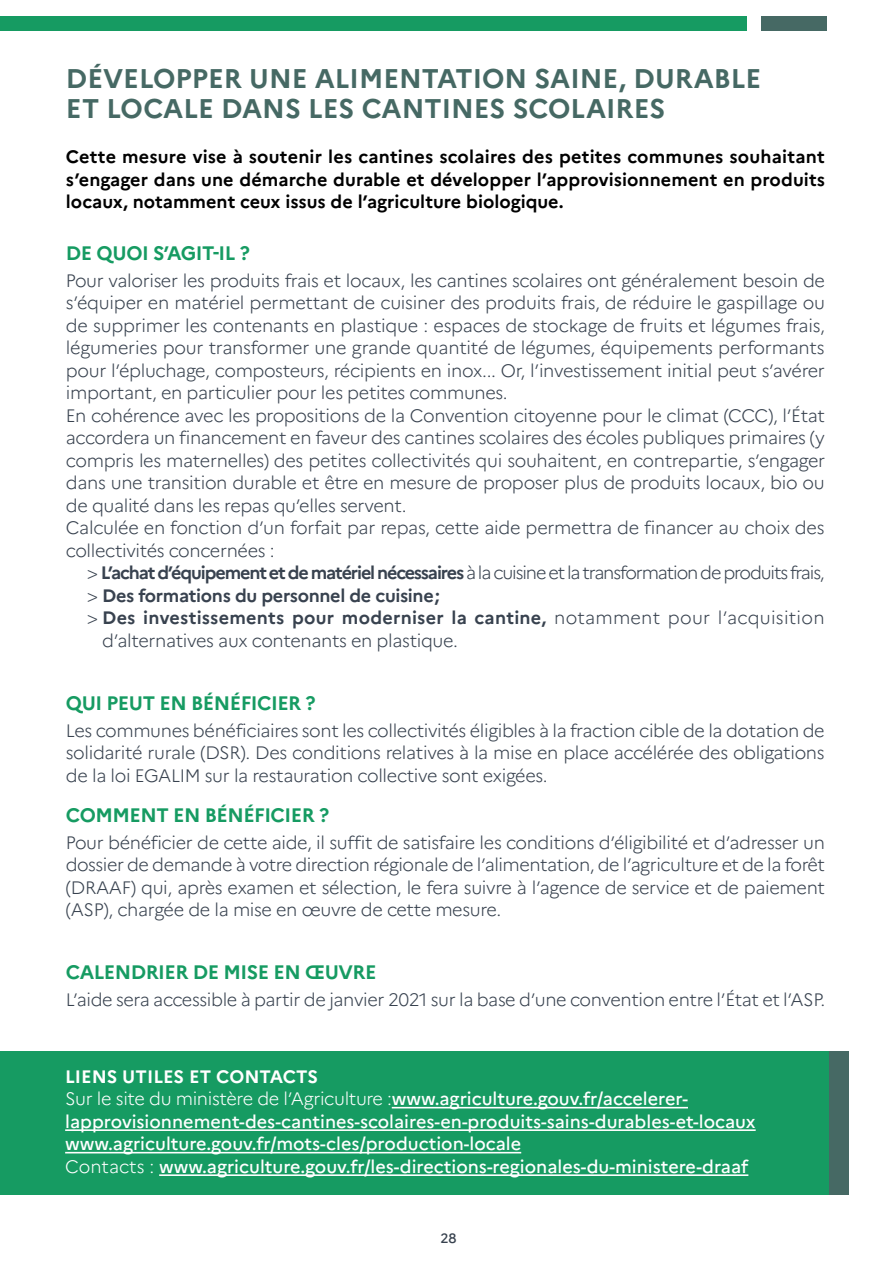
<style>
.page{position:relative;width:893px;height:1263px;background:#fff}
.page>*{position:absolute;margin:0;border:0;box-sizing:border-box;transform-origin:0 0}
.t1{font:700 27px/30px "Marianne";color:#466964}
.t2{font:700 19.5px "Marianne";letter-spacing:-.025em;color:#169b62}
.t3{font:300 18px/22.5px "Marianne";letter-spacing:-.02em;color:#38424f;text-align:justify}
.t4{font:500 18px/22.5px "Marianne";color:#fff}
.t5{font:700 18px/22.5px "Marianne";color:#000;text-align:justify}
.t6{font:300 18px "Marianne";letter-spacing:-.065em;color:#38424f}
.t7{font:700 18px "Marianne";letter-spacing:.005em;color:#38424f}
.t8{font:700 18px "Marianne";letter-spacing:-.02em;color:#38424f}
.t9{font:500 13.5px "Marianne";color:#38424f}
.s1{font-weight:700}
.s2{font-weight:300}
</style>
<div class="page">
<div style="left:0;top:16px;width:746px;height:15px;background:#169b62"></div>
<div style="left:761px;top:16px;width:66px;height:15px;background:#466964"></div>
<div style="left:0;top:1051px;width:848px;height:144px;background:#169b62"></div>
<div style="left:829px;top:1051px;width:19px;height:144px;background:#466964"></div>
<hr style="left:392px;top:1107px;width:296px;height:1px;background:#fff">
<hr style="left:65px;top:1129px;width:691px;height:2px;background:#fff">
<hr style="left:65px;top:1152px;width:456px;height:1px;background:#fff">
<hr style="left:159px;top:1174px;width:589px;height:2px;background:#fff">
<h1 class="t1" style="left:66px;top:64px;width:697px">DÉVELOPPER UNE ALIMENTATION SAINE, DURABLE<br>ET LOCALE DANS LES CANTINES SCOLAIRES</h1>
<p class="t5" style="left:66px;top:146px;width:761px">Cette mesure vise à soutenir les cantines scolaires des petites communes souhaitant s’engager dans une démarche durable et développer l’approvisionnement en produits locaux, notamment ceux issus de l’agriculture biologique.</p>
<p class="t2" style="left:66px;top:241px;width:185px">DE QUOI S’AGIT-IL ?</p>
<p class="t3" style="left:66px;top:269px;width:761px;text-align:left">Pour valoriser les produits frais et locaux, les cantines scolaires ont généralement besoin de s’équiper en matériel permettant de cuisiner des produits frais, de réduire le gaspillage ou de supprimer les contenants en plastique : espaces de stockage de fruits et légumes frais, légumeries pour transformer une grande quantité de légumes, équipements performants pour l’épluchage, composteurs, récipients en inox... Or, l’investissement initial peut s’avérer important, en particulier pour les petites communes.<br>En cohérence avec les propositions de la Convention citoyenne pour le climat (CCC), l’État accordera un financement en faveur des cantines scolaires des écoles publiques primaires (y compris les maternelles) des petites collectivités qui souhaitent, en contrepartie, s’engager dans une transition durable et être en mesure de proposer plus de produits locaux, bio ou de qualité dans les repas qu’elles servent.<br>Calculée en fonction d’un forfait par repas, cette aide permettra de financer au choix des collectivités concernées :</p>
<p class="t6" style="left:87px;top:562px;width:739px">&gt; <span class="s1">L’achat d’équipement et de matériel nécessaires</span> à la cuisine et la transformation de produits frais,</p>
<p class="t8" style="left:87px;top:584px;width:354px"><span class="s2">&gt;</span> Des formations du personnel de cuisine;</p>
<p class="t7" style="left:87px;top:607px;width:739px"><span class="s2">&gt;</span> Des investissements pour moderniser la cantine, <span class="s2">notamment pour l’acquisition</span></p>
<p class="t3" style="left:102px;top:629px;width:357px">d’alternatives aux contenants en plastique.</p>
<p class="t2" style="left:66px;top:691px;width:251px">QUI PEUT EN BÉNÉFICIER ?</p>
<p class="t3" style="left:66px;top:719px;width:760px">Les communes bénéficiaires sont les collectivités éligibles à la fraction cible de la dotation de solidarité rurale (DSR). Des conditions relatives à la mise en place accélérée des obligations de la loi EGALIM sur la restauration collective sont exigées.</p>
<p class="t2" style="left:66px;top:803px;width:265px">COMMENT EN BÉNÉFICIER ?</p>
<p class="t3" style="left:66px;top:831px;width:761px">Pour bénéficier de cette aide, il suffit de satisfaire les conditions d’éligibilité et d’adresser un dossier de demande à votre direction régionale de l’alimentation, de l’agriculture et de la forêt (DRAAF) qui, après examen et sélection, le fera suivre à l’agence de service et de paiement (ASP), chargée de la mise en œuvre de cette mesure.</p>
<p class="t2" style="left:66px;top:960px;width:312px">CALENDRIER DE MISE EN ŒUVRE</p>
<p class="t3" style="left:66px;top:988px;width:761px">L’aide sera accessible à partir de janvier 2021 sur la base d’une convention entre l’État et l’ASP.</p>
<p class="t4" style="left:65px;top:1065px;width:692px"><span class="s1">LIENS UTILES ET CONTACTS<br></span><span class="s2">Sur le site du ministère de l’Agriculture :</span>www.agriculture.gouv.fr/accelerer&shy;lapprovisionnement-des-cantines-scolaires-en-produits-sains-durables-et-locaux www.agriculture.gouv.fr/mots-cles/production-locale<br><span class="s2">Contacts :</span> www.agriculture.gouv.fr/les-directions-regionales-du-ministere-draaf</p>
<p class="t9" style="left:441px;top:1229px;width:18px">28</p>
</div>
